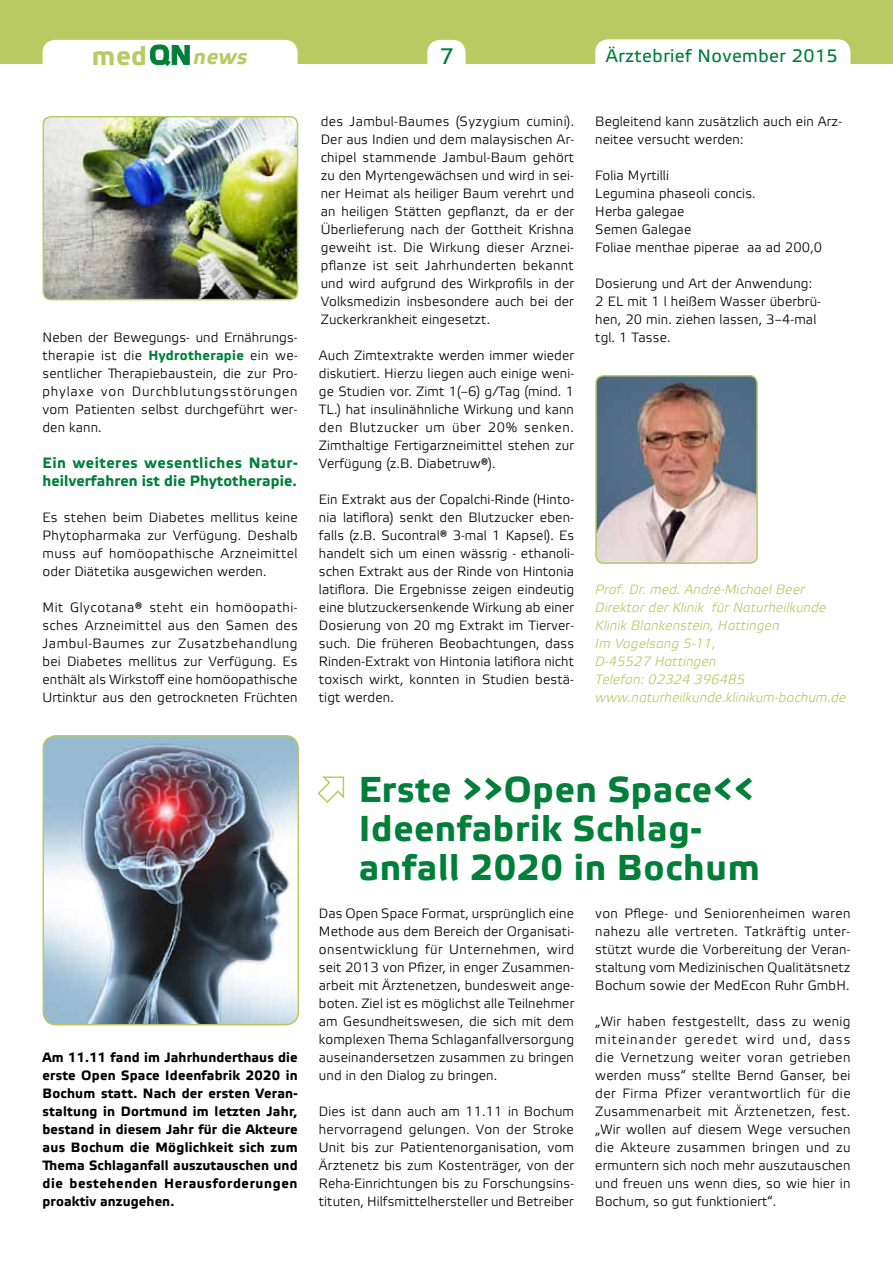
<style>
.page{position:relative;width:893px;height:1263px;background:#fff}
.page>*{position:absolute;margin:0;border:0;box-sizing:border-box;transform-origin:0 0}
.t1{font:700 36px/39px "Etelka Text";letter-spacing:.02em;color:#007f39}
.t2{font:700 26.4px "Etelka Text";color:#b8ca61}
.t3{font:22.5px "Etelka Text";color:#007f39}
.t4{font:italic 700 21.15px "Etelka Text Pro";color:#b8ca61}
.t5{font:18px "Etelka Text";letter-spacing:.02em;color:#007f39}
.t6{font:700 15px/18px "Etelka Text";letter-spacing:.01em;color:#007f39}
.t7{font:300 13.5px/18px "Etelka";letter-spacing:.01em;color:#000;text-align:justify}
.t8{font:700 13.5px/18px "Etelka Text";letter-spacing:.05em;color:#000;text-align:justify}
.t9{font:italic 300 13.5px/18px "Etelka";letter-spacing:.01em;color:#b8ca61}
.s1{font-family:"Etelka Text";font-weight:700;color:#007f39}
</style>
<div class="page">
<div style="left:0;top:0;width:893px;height:64px;background:#b8ca61"></div>
<div style="left:427px;top:40px;width:39px;height:52px;background:#fff;border-radius:13px"></div>
<div style="left:595px;top:39px;width:255px;height:45px;background:#fff;border-radius:13px"></div>
<div style="left:43px;top:40px;width:255px;height:47px;background:#fff;border-radius:13px"></div>
<svg style="left:150px;top:45px;width:40px;height:21px"></svg>
<img style="left:598px;top:378px;width:157px;height:183px">
<div style="left:595px;top:375px;width:163px;height:189px;border:2px solid #b8ca61;border-radius:7px"></div>
<img style="left:43px;top:117px;width:254px;height:183px">
<div style="left:43px;top:116px;width:255px;height:184px;border:2px solid #b8ca61;border-radius:8px"></div>
<img style="left:43px;top:736px;width:255px;height:289px">
<div style="left:43px;top:735px;width:256px;height:290px;border:2px solid #b8ca61;border-radius:13px"></div>
<svg style="left:317px;top:776px;width:28px;height:27px"></svg>
<h2 class="t2" style="left:92px;top:40px;width:57px">med</h2>
<h3 class="t4" style="left:193px;top:45px;width:60px">news</h3>
<h3 class="t3" style="left:439px;top:44px;width:16px">7</h3>
<h3 class="t5" style="left:606px;top:46px;width:234px">Ärztebrief November 2015</h3>
<p class="t7" style="left:43px;top:329px;width:257px">Neben der Bewegungs- und Ernährungs&shy;therapie ist die <span class="s1">Hydrotherapie</span> ein we&shy;sentlicher Therapiebaustein, die zur Pro&shy;phylaxe von Durchblutungsstörungen vom Patienten selbst durchgeführt wer&shy;den kann.</p>
<p class="t6" style="left:43px;top:454px;width:257px">Ein weiteres wesentliches Natur&shy;heilverfahren ist die Phytotherapie.</p>
<p class="t7" style="left:43px;top:509px;width:257px">Es stehen beim Diabetes mellitus keine Phytopharmaka zur Verfügung. Deshalb muss auf homöopathische Arzneimittel oder Diätetika ausgewichen werden.</p>
<p class="t7" style="left:43px;top:599px;width:257px">Mit Glycotana® steht ein homöopathi&shy;sches Arzneimittel aus den Samen des Jambul-Baumes zur Zusatzbehandlung bei Diabetes mellitus zur Verfügung. Es enthält als Wirkstoff eine homöopathische Urtinktur aus den getrockneten Früchten</p>
<p class="t7" style="left:321px;top:113px;width:255px">des Jambul-Baumes (Syzygium cumini).<br>Der aus Indien und dem malaysischen Ar&shy;chipel stammende Jambul-Baum gehört zu den Myrtengewächsen und wird in sei&shy;ner Heimat als heiliger Baum verehrt und an heiligen Stätten gepflanzt, da er der Überlieferung nach der Gottheit Krishna geweiht ist. Die Wirkung dieser Arznei&shy;pflanze ist seit Jahrhunderten bekannt und wird aufgrund des Wirkprofils in der Volksmedizin insbesondere auch bei der Zuckerkrankheit eingesetzt.</p>
<p class="t7" style="left:319px;top:347px;width:257px">Auch Zimtextrakte werden immer wieder diskutiert. Hierzu liegen auch einige weni&shy;ge Studien vor. Zimt 1(–6) g/Tag (mind. 1<br>TL.) hat insulinähnliche Wirkung und kann den Blutzucker um über 20% senken.<br>Zimthaltige Fertigarzneimittel stehen zur Verfügung (z.B. Diabetruw®).</p>
<p class="t7" style="left:319px;top:491px;width:257px">Ein Extrakt aus der Copalchi-Rinde (Hinto&shy;nia latiflora) senkt den Blutzucker eben&shy;falls (z.B. Sucontral® 3-mal 1 Kapsel). Es handelt sich um einen wässrig - ethanoli&shy;schen Extrakt aus der Rinde von Hintonia latiflora. Die Ergebnisse zeigen eindeutig eine blutzuckersenkende Wirkung ab einer Dosierung von 20 mg Extrakt im Tierver&shy;such. Die früheren Beobachtungen, dass Rinden-Extrakt von Hintonia latiflora nicht toxisch wirkt, konnten in Studien bestä&shy;tigt werden.</p>
<p class="t7" style="left:595px;top:112px;width:248px">Begleitend kann zusätzlich auch ein Arz&shy;neitee versucht werden:</p>
<p class="t7" style="left:595px;top:166px;width:228px;text-align:left">Folia Myrtilli<br>Legumina phaseoli concis.<br>Herba galegae<br>Semen Galegae<br>Foliae menthae piperae aa ad 200,0</p>
<p class="t7" style="left:595px;top:274px;width:227px;text-align:left">Dosierung und Art der Anwendung:<br>2 EL mit 1 l heißem Wasser überbrü&shy;hen, 20 min. ziehen lassen, 3–4-mal tgl. 1 Tasse.</p>
<p class="t9" style="left:595px;top:580px;width:252px">Prof. Dr. med. André-Michael Beer<br>Direktor der Klinik für Naturheilkunde<br>Klinik Blankenstein, Hattingen<br>Im Vogelsang 5-11,<br>D-45527 Hattingen<br>Telefon: 02324 396485 www.naturheilkunde.klinikum-bochum.de</p>
<p class="t8" style="left:43px;top:1049px;width:257px">Am 11.11 fand im Jahrhunderthaus die erste Open Space Ideenfabrik 2020 in Bochum statt. Nach der ersten Veran&shy;staltung in Dortmund im letzten Jahr, bestand in diesem Jahr für die Akteure aus Bochum die Möglichkeit sich zum Thema Schlaganfall auszutauschen und die bestehenden Herausforderungen proaktiv anzugehen.</p>
<h1 class="t1" style="left:359px;top:772px;width:403px">Erste &gt;&gt;Open Space&lt;&lt;<br>Ideenfabrik Schlag&shy;anfall 2020 in Bochum</h1>
<p class="t7" style="left:319px;top:905px;width:257px">Das Open Space Format, ursprünglich eine Methode aus dem Bereich der Organisati&shy;onsentwicklung für Unternehmen, wird seit 2013 von Pfizer, in enger Zusammen&shy;arbeit mit Ärztenetzen, bundesweit ange&shy;boten. Ziel ist es möglichst alle Teilnehmer am Gesundheitswesen, die sich mit dem komplexen Thema Schlaganfallversorgung auseinandersetzen zusammen zu bringen und in den Dialog zu bringen.</p>
<p class="t7" style="left:319px;top:1103px;width:257px">Dies ist dann auch am 11.11 in Bochum hervorragend gelungen. Von der Stroke Unit bis zur Patientenorganisation, vom Ärztenetz bis zum Kostenträger, von der Reha-Einrichtungen bis zu Forschungsins&shy;tituten, Hilfsmittelhersteller und Betreiber</p>
<p class="t7" style="left:595px;top:905px;width:257px">von Pflege- und Seniorenheimen waren nahezu alle vertreten. Tatkräftig unter&shy;stützt wurde die Vorbereitung der Veran&shy;staltung vom Medizinischen Qualitätsnetz Bochum sowie der MedEcon Ruhr GmbH.</p>
<p class="t7" style="left:595px;top:1013px;width:257px">„Wir haben festgestellt, dass zu wenig miteinander geredet wird und, dass die Vernetzung weiter voran getrieben werden muss“ stellte Bernd Ganser, bei der Firma Pfizer verantwortlich für die Zusammenarbeit mit Ärztenetzen, fest. „Wir wollen auf diesem Wege versuchen die Akteure zusammen bringen und zu ermuntern sich noch mehr auszutauschen und freuen uns wenn dies, so wie hier in Bochum, so gut funktioniert“.</p>
</div>
